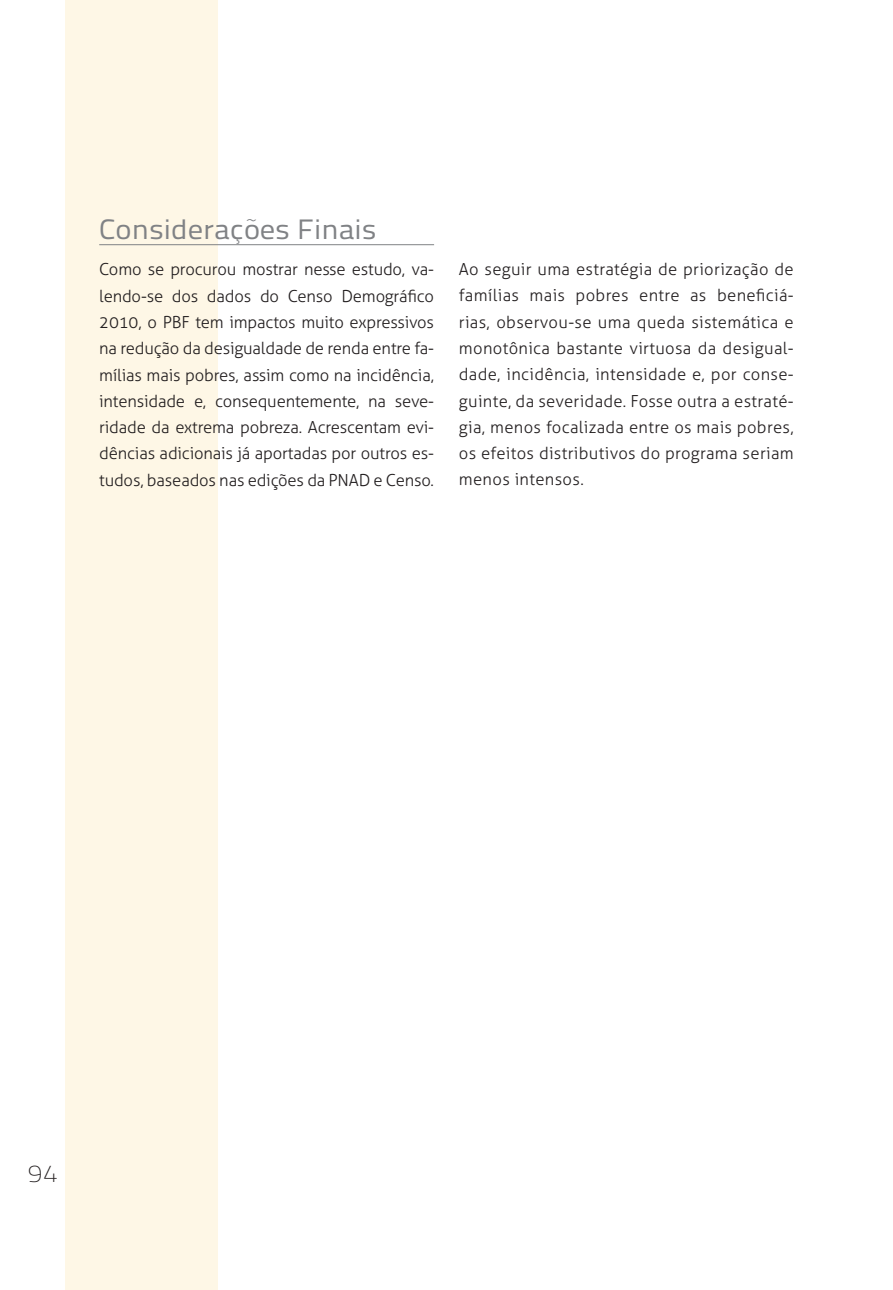
<style>
.page{position:relative;width:893px;height:1290px;background:#fff}
.page>*{position:absolute;margin:0;border:0;box-sizing:border-box;transform-origin:0 0}
.t1{font:28px "Titillium Text 15 L 400 wt";color:#808285;scale:1.09 1}
.t2{font:24.5px "Titillium Text 15 L 1 wt";color:#231f20;scale:1.09 1}
.t3{font:300 16.62px/26.2px "Aller";letter-spacing:-.005em;color:#231f20;text-align:justify}
</style>
<div class="page">
<div style="left:65px;top:0;width:152px;height:1290px;background:#fef7e6"></div>
<hr style="left:99px;top:244px;width:335px;height:1px;background:#808285">
<h1 class="t1" style="left:99px;top:213px;width:256px">Considerações Finais</h1>
<p class="t3" style="left:99px;top:256px;width:336px">Como se procurou mostrar nesse estudo, va&shy;lendo-se dos dados do Censo Demográfico 2010, o PBF tem impactos muito expressivos na redução da desigualdade de renda entre fa&shy;mílias mais pobres, assim como na incidência, intensidade e, consequentemente, na seve&shy;ridade da extrema pobreza. Acrescentam evi&shy;dências adicionais já aportadas por outros es&shy;tudos, baseados nas edições da PNAD e Censo.</p>
<p class="t3" style="left:459px;top:256px;width:336px">Ao seguir uma estratégia de priorização de famílias mais pobres entre as beneficiá&shy;rias, observou-se uma queda sistemática e monotônica bastante virtuosa da desigual&shy;dade, incidência, intensidade e, por conse&shy;guinte, da severidade. Fosse outra a estraté&shy;gia, menos focalizada entre os mais pobres, os efeitos distributivos do programa seriam menos intensos.</p>
<h2 class="t2" style="left:28px;top:1159px;width:29px">94</h2>
</div>
